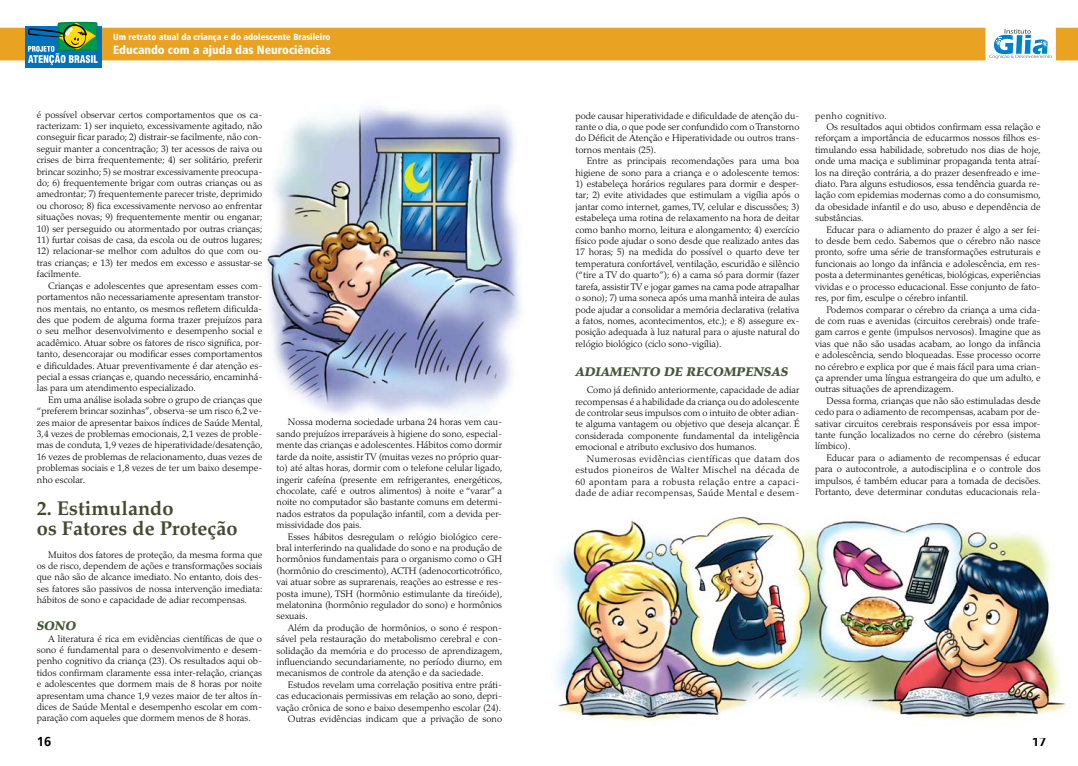
<style>
.page{position:relative;width:1078px;height:766px;background:#fff}
.page>*{position:absolute;margin:0;border:0;box-sizing:border-box;transform-origin:0 0}
.t1{font:700 20px/20px "Palatino";color:#46492f}
.t2{font:700 13px "Frutiger";color:#000}
.t3{font:italic 900 12.5px "Palatino";color:#445938}
.t4{font:900 condensed 11.9px "Frutiger";color:#fff}
.t5{font:300 9.5px/11.4px "Palatino";color:#000;text-align:justify}
.t6{font:300 9.5px "Palatino";letter-spacing:.02em;color:#000}
.t7{font:900 condensed 8.8px "Frutiger";color:#fff}
</style>
<div class="page">
<img style="left:556px;top:517px;width:511px;height:204px">
<img style="left:265px;top:108px;width:256px;height:306px">
<div style="left:0;top:28px;width:1077px;height:32px;background:#eaa222"></div>
<div style="left:25px;top:26px;width:76px;height:42px;background:#0071bc"></div>
<svg style="left:28px;top:22px;width:70px;height:43px"></svg>
<svg style="left:989px;top:29px;width:62px;height:30px"></svg>
<p class="t7" style="left:113px;top:32px;width:219px">Um retrato atual da criança e do adolescente Brasileiro</p>
<p class="t4" style="left:113px;top:42px;width:219px">Educando com a ajuda das Neurociências</p>
<p class="t5" style="left:37px;top:109px;width:227px">é possível observar certos comportamentos que os ca&shy;racterizam: 1) ser inquieto, excessivamente agitado, não conseguir ficar parado; 2) distrair-se facilmente, não con&shy;seguir manter a concentração; 3) ter acessos de raiva ou crises de birra frequentemente; 4) ser solitário, preferir brincar sozinho; 5) se mostrar excessivamente preocupa&shy;do; 6) frequentemente brigar com outras crianças ou as amedrontar; 7) frequentemente parecer triste, deprimido ou choroso; 8) fica excessivamente nervoso ao enfrentar situações novas; 9) frequentemente mentir ou enganar;</p>
<p class="t5" style="left:37px;top:223px;width:227px">10) ser perseguido ou atormentado por outras crianças;</p>
<p class="t5" style="left:37px;top:234px;width:227px">11) furtar coisas de casa, da escola ou de outros lugares;</p>
<p class="t5" style="left:37px;top:245px;width:227px">12) relacionar-se melhor com adultos do que com ou&shy;tras crianças; e 13) ter medos em excesso e assustar-se facilmente.</p>
<p class="t5" style="left:37px;top:280px;width:227px;text-indent:11px">Crianças e adolescentes que apresentam esses com&shy;portamentos não necessariamente apresentam transtor&shy;nos mentais, no entanto, os mesmos refletem dificulda&shy;des que podem de alguma forma trazer prejuízos para o seu melhor desenvolvimento e desempenho social e acadêmico. Atuar sobre os fatores de risco significa, por&shy;tanto, desencorajar ou modificar esses comportamentos e dificuldades. Atuar preventivamente é dar atenção es&shy;pecial a essas crianças e, quando necessário, encaminhá&shy;las para um atendimento especializado.</p>
<p class="t5" style="left:37px;top:394px;width:227px;text-indent:11px">Em uma análise isolada sobre o grupo de crianças que “preferem brincar sozinhas”, observa-se um risco 6,2 ve&shy;zes maior de apresentar baixos índices de Saúde Mental, 3,4 vezes de problemas emocionais, 2,1 vezes de proble&shy;mas de conduta, 1,9 vezes de hiperatividade/desatenção, 16 vezes de problemas de relacionamento, duas vezes de problemas sociais e 1,8 vezes de ter um baixo desempe&shy;nho escolar.</p>
<h1 class="t1" style="left:37px;top:498px;width:202px">2. Estimulando<br>os Fatores de Proteção</h1>
<p class="t5" style="left:37px;top:548px;width:227px;text-indent:11px">Muitos dos fatores de proteção, da mesma forma que os de risco, dependem de ações e transformações sociais que não são de alcance imediato. No entanto, dois des&shy;ses fatores são passivos de nossa intervenção imediata: hábitos de sono e capacidade de adiar recompensas.</p>
<h3 class="t3" style="left:37px;top:618px;width:41px">SONO</h3>
<p class="t5" style="left:37px;top:632px;width:227px;text-indent:11px">A literatura é rica em evidências científicas de que o sono é fundamental para o desenvolvimento e desem&shy;penho cognitivo da criança (23). Os resultados aqui ob&shy;tidos confirmam claramente essa inter-relação, crianças e adolescentes que dormem mais de 8 horas por noite apresentam uma chance 1,9 vezes maior de ter altos ín&shy;dices de Saúde Mental e desempenho escolar em com&shy;paração com aqueles que dormem menos de 8 horas.</p>
<p class="t5" style="left:276px;top:416px;width:227px;text-indent:11px">Nossa moderna sociedade urbana 24 horas vem cau&shy;sando prejuízos irreparáveis à higiene do sono, especial&shy;mente das crianças e adolescentes. Hábitos como dormir tarde da noite, assistir TV (muitas vezes no próprio quar&shy;to) até altas horas, dormir com o telefone celular ligado, ingerir cafeína (presente em refrigerantes, energéticos, chocolate, café e outros alimentos) à noite e “varar” a noite no computador são bastante comuns em determi&shy;nados estratos da população infantil, com a devida per&shy;missividade dos pais.</p>
<p class="t5" style="left:276px;top:530px;width:227px;text-indent:11px">Esses hábitos desregulam o relógio biológico cere&shy;bral interferindo na qualidade do sono e na produção de hormônios fundamentais para o organismo como o GH (hormônio do crescimento), ACTH (adenocorticotrófico, vai atuar sobre as suprarenais, reações ao estresse e res&shy;posta imune), TSH (hormônio estimulante da tireóide), melatonina (hormônio regulador do sono) e hormônios sexuais.</p>
<p class="t5" style="left:276px;top:622px;width:227px;text-indent:11px">Além da produção de hormônios, o sono é respon&shy;sável pela restauração do metabolismo cerebral e con&shy;solidação da memória e do processo de aprendizagem, influenciando secundariamente, no período diurno, em mecanismos de controle da atenção e da saciedade.</p>
<p class="t5" style="left:276px;top:679px;width:227px;text-align:right">Estudos revelam uma correlação positiva entre práti&shy;cas educacionais permissivas em relação ao sono, depri&shy;vação crônica de sono e baixo desempenho escolar (24).<br>Outras evidências indicam que a privação de sono</p>
<p class="t5" style="left:575px;top:110px;width:225px">pode causar hiperatividade e dificuldade de atenção du&shy;rante o dia, o que pode ser confundido com o Transtorno do Déficit de Atenção e Hiperatividade ou outros trans&shy;tornos mentais (25).</p>
<p class="t5" style="left:575px;top:155px;width:225px;text-align:right">Entre as principais recomendações para uma boa higiene de sono para a criança e o adolescente temos:</p>
<p class="t5" style="left:575px;top:178px;width:225px">1) estabeleça horários regulares para dormir e desper&shy;tar; 2) evite atividades que estimulam a vigília após o jantar como internet, games, TV, celular e discussões; 3) estabeleça uma rotina de relaxamento na hora de deitar como banho morno, leitura e alongamento; 4) exercício físico pode ajudar o sono desde que realizado antes das 17 horas; 5) na medida do possível o quarto deve ter temperatura confortável, ventilação, escuridão e silêncio (“tire a TV do quarto”); 6) a cama só para dormir (fazer tarefa, assistir TV e jogar games na cama pode atrapalhar o sono); 7) uma soneca após uma manhã inteira de aulas pode ajudar a consolidar a memória declarativa (relativa a fatos, nomes, acontecimentos, etc.); e 8) assegure ex&shy;posição adequada à luz natural para o ajuste natural do relógio biológico (ciclo sono-vigília).</p>
<h3 class="t3" style="left:575px;top:364px;width:214px">ADIAMENTO DE RECOMPENSAS</h3>
<p class="t5" style="left:575px;top:384px;width:225px;text-indent:11px">Como já definido anteriormente, capacidade de adiar recompensas é a habilidade da criança ou do adolescente de controlar seus impulsos com o intuito de obter adian&shy;te alguma vantagem ou objetivo que deseja alcançar. É considerada componente fundamental da inteligência emocional e atributo exclusivo dos humanos.</p>
<p class="t5" style="left:575px;top:453px;width:225px;text-indent:11px">Numerosas evidências científicas que datam dos estudos pioneiros de Walter Mischel na década de 60 apontam para a robusta relação entre a capaci&shy;dade de adiar recompensas, Saúde Mental e desem-</p>
<p class="t6" style="left:815px;top:110px;width:73px">penho cognitivo.</p>
<p class="t5" style="left:826px;top:121px;width:215px">Os resultados aqui obtidos confirmam essa relação e</p>
<p class="t5" style="left:815px;top:132px;width:227px">reforçam a importância de educarmos nossos filhos es-</p>
<p class="t5" style="left:815px;top:144px;width:227px">timulando essa habilidade, sobretudo nos dias de hoje,</p>
<p class="t5" style="left:815px;top:155px;width:227px">onde uma maciça e subliminar propaganda tenta atraí-</p>
<p class="t5" style="left:815px;top:167px;width:227px">los na direção contrária, a do prazer desenfreado e ime-</p>
<p class="t5" style="left:815px;top:178px;width:227px">diato. Para alguns estudiosos, essa tendência guarda re-</p>
<p class="t5" style="left:815px;top:189px;width:227px">lação com epidemias modernas como a do consumismo,</p>
<p class="t5" style="left:815px;top:201px;width:227px">da obesidade infantil e do uso, abuso e dependência de</p>
<p class="t5" style="left:815px;top:212px;width:50px">substâncias.</p>
<p class="t5" style="left:826px;top:224px;width:216px">Educar para o adiamento do prazer é algo a ser fei-</p>
<p class="t5" style="left:815px;top:235px;width:227px">to desde bem cedo. Sabemos que o cérebro não nasce</p>
<p class="t5" style="left:815px;top:246px;width:227px">pronto, sofre uma série de transformações estruturais e</p>
<p class="t5" style="left:815px;top:258px;width:227px">funcionais ao longo da infância e adolescência, em res-</p>
<p class="t5" style="left:815px;top:269px;width:227px">posta a determinantes genéticas, biológicas, experiências</p>
<p class="t5" style="left:815px;top:281px;width:227px">vividas e o processo educacional. Esse conjunto de fato-</p>
<p class="t5" style="left:815px;top:292px;width:155px">res, por fim, esculpe o cérebro infantil.</p>
<p class="t5" style="left:826px;top:303px;width:215px">Podemos comparar o cérebro da criança a uma cida-</p>
<p class="t5" style="left:815px;top:315px;width:227px">de com ruas e avenidas (circuitos cerebrais) onde trafe-</p>
<p class="t5" style="left:815px;top:326px;width:227px">gam carros e gente (impulsos nervosos). Imagine que as</p>
<p class="t5" style="left:815px;top:338px;width:227px">vias que não são usadas acabam, ao longo da infância</p>
<p class="t5" style="left:815px;top:349px;width:227px">e adolescência, sendo bloqueadas. Esse processo ocorre</p>
<p class="t5" style="left:815px;top:360px;width:227px">no cérebro e explica por que é mais fácil para uma crian-</p>
<p class="t5" style="left:815px;top:372px;width:227px">ça aprender uma língua estrangeira do que um adulto, e</p>
<p class="t5" style="left:815px;top:383px;width:140px">outras situações de aprendizagem.</p>
<p class="t5" style="left:826px;top:395px;width:215px">Dessa forma, crianças que não são estimuladas desde</p>
<p class="t5" style="left:815px;top:406px;width:227px">cedo para o adiamento de recompensas, acabam por de-</p>
<p class="t5" style="left:815px;top:417px;width:227px">sativar circuitos cerebrais responsáveis por essa impor-</p>
<p class="t5" style="left:815px;top:429px;width:227px">tante função localizados no cerne do cérebro (sistema</p>
<p class="t5" style="left:815px;top:440px;width:37px">límbico).</p>
<p class="t5" style="left:826px;top:452px;width:216px">Educar para o adiamento de recompensas é educar</p>
<p class="t5" style="left:815px;top:463px;width:227px">para o autocontrole, a autodisciplina e o controle dos</p>
<p class="t5" style="left:815px;top:474px;width:227px">impulsos, é também educar para a tomada de decisões.</p>
<p class="t5" style="left:815px;top:486px;width:227px">Portanto, deve determinar condutas educacionais rela-</p>
<h2 class="t2" style="left:37px;top:734px;width:16px">16</h2>
<h2 class="t2" style="left:1031px;top:734px;width:16px">17</h2>
</div>
